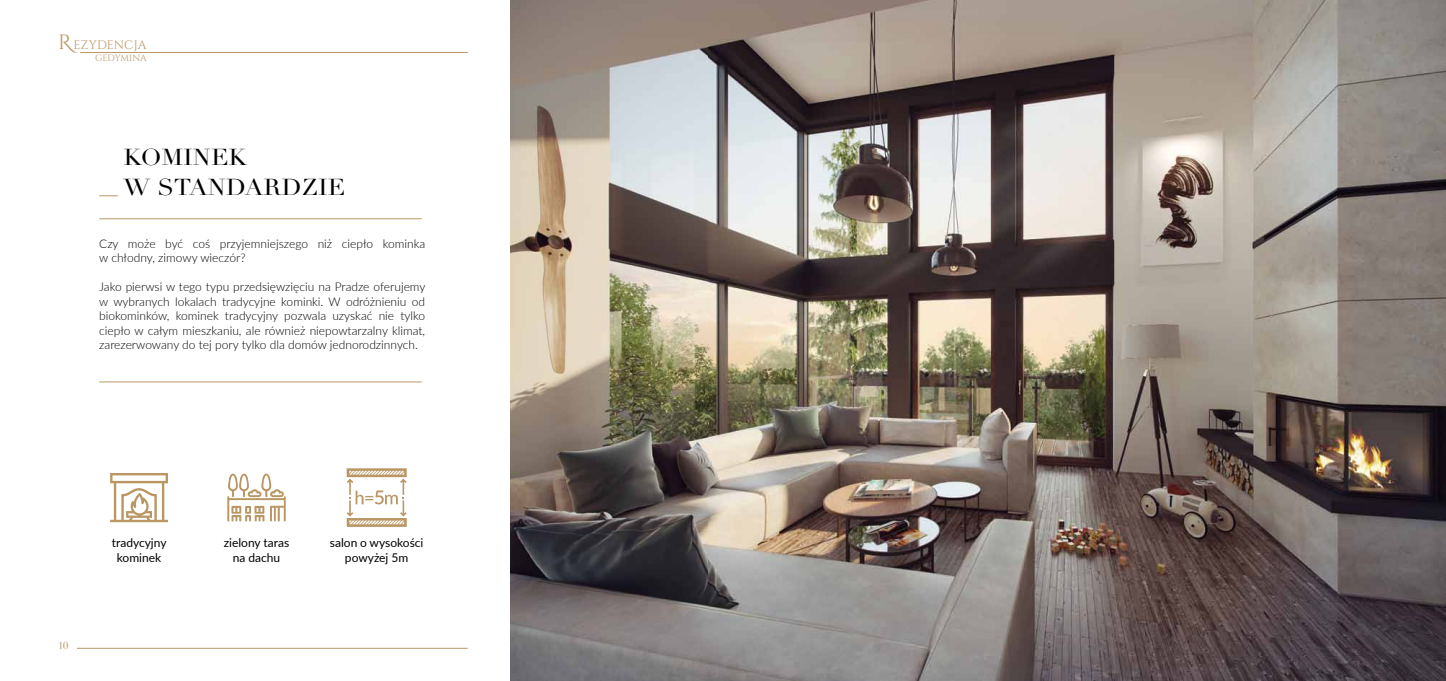
<style>
.page{position:relative;width:1446px;height:681px;background:#fff}
.page>*{position:absolute;margin:0;border:0;box-sizing:border-box;transform-origin:0 0}
.t1{font:22.5px/30px "Didot";color:#000;scale:1.11 1}
.t2{font:12.3px "Cinzel";letter-spacing:.01em;color:#ba9764}
.t3{font:300 12px/14.4px "Lato";color:#000}
.t4{font:12px/14.4px "Lato";color:#000;text-align:center}
.t5{font:10px "Didot";color:#ba9764}
.t6{font:9.2px "Cinzel";letter-spacing:-.015em;color:#ba9764}
.s1{font-family:"Cinzel Decorative";font-size:20.7px}
</style>
<div class="page">
<svg style="left:99px;top:195px;width:19px;height:1px"></svg>
<hr style="left:99px;top:218px;width:323px;height:1px;background:#ba9764">
<hr style="left:99px;top:381px;width:323px;height:1px;background:#ba9764">
<img style="left:510px;top:0;width:199px;height:680px">
<hr style="left:58px;top:647px;width:410px;height:1px;background:#ba9764">
<hr style="left:80px;top:52px;width:388px;height:1px;background:#ba9764">
<div style="left:58px;top:631px;width:19px;height:18px;background:#fff"></div>
<svg style="left:227px;top:473px;width:59px;height:48px"></svg>
<svg style="left:110px;top:473px;width:58px;height:49px"></svg>
<svg style="left:347px;top:468px;width:60px;height:58px"></svg>
<img style="left:709px;top:0;width:737px;height:680px">
<p class="t2" style="left:58px;top:38px;width:90px"><span class="s1">R</span>EZYDENCJA</p>
<p class="t6" style="left:95px;top:53px;width:53px">GEDYMINA</p>
<h1 class="t1" style="left:124px;top:143px;width:201px">KOMINEK<br>W STANDARDZIE</h1>
<p class="t3" style="left:99px;top:236px;width:327px">Czy może być coś przyjemniejszego niż ciepło kominka w chłodny, zimowy wieczór?</p>
<p class="t3" style="left:99px;top:279px;width:328px;text-align:justify">Jako pierwsi w tego typu przedsięwzięciu na Pradze oferujemy w wybranych lokalach tradycyjne kominki. W odróżnieniu od biokominków, kominek tradycyjny pozwala uzyskać nie tylko ciepło w całym mieszkaniu, ale również niepowtarzalny klimat, zarezerwowany do tej pory tylko dla domów jednorodzinnych.</p>
<p class="t5" style="left:58px;top:639px;width:12px">10</p>
<p class="t4" style="left:112px;top:535px;width:56px">tradycyjny kominek</p>
<p class="t4" style="left:330px;top:535px;width:95px">salon o wysokości powyżej 5m</p>
<p class="t4" style="left:224px;top:535px;width:67px">zielony taras na dachu</p>
</div>
